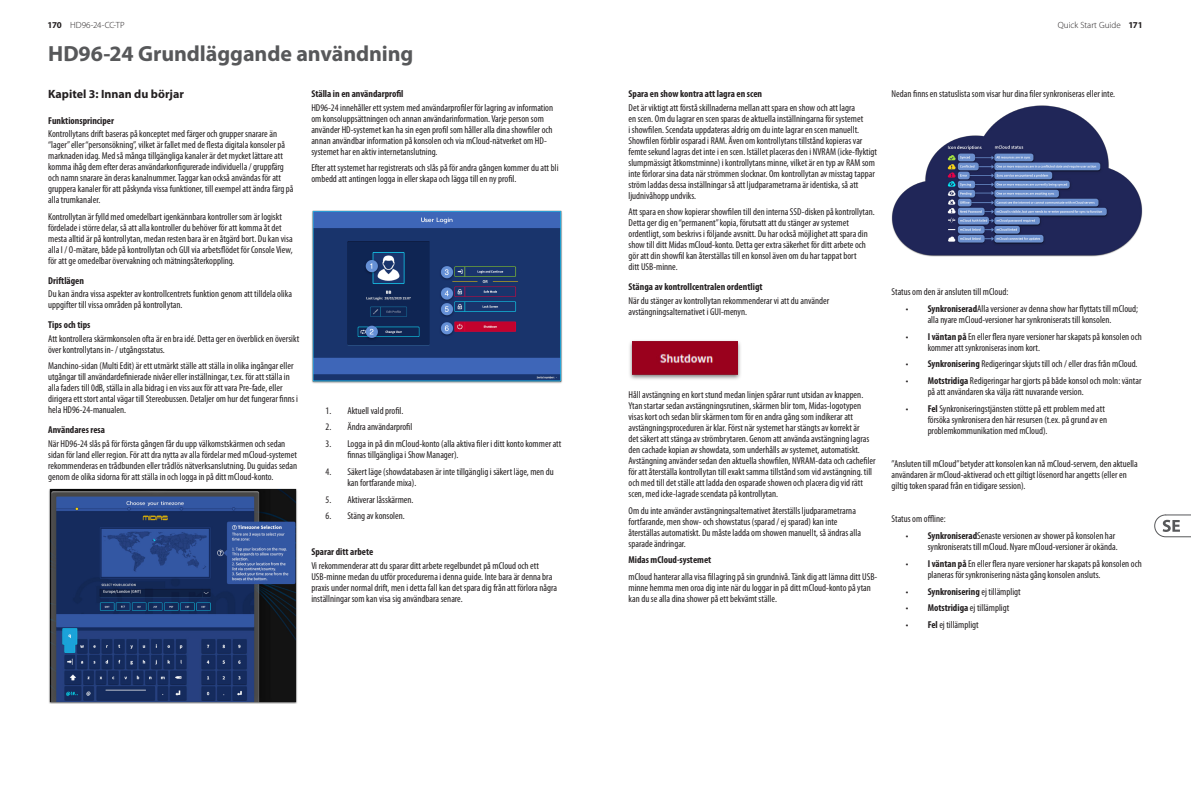
<style>
.page{position:relative;width:1191px;height:808px;background:#fff}
.page>*{position:absolute;margin:0;border:0;box-sizing:border-box;transform-origin:0 0}
.t1{font:700 22px "Myriad Pro";letter-spacing:-.005em;color:#57585a}
.Chapter_Text_12bold{font:700 12px "Myriad Pro";color:#231f20}
.Main_Text{font:condensed 10px/11px "Myriad Pro";color:#231f20}
.Main_Text_Semi_bold{font:700 condensed 10px "Myriad Pro";color:#231f20}
.Main_Text-2{font:700 condensed 10px "Myriad Pro";color:#231f20}
.t2{font:300 9px "Myriad Pro";color:#231f20}
.s1{font-weight:700}
</style>
<div class="page">
<svg style="left:1154px;top:514px;width:37px;height:23px"></svg>
<img style="left:629px;top:340px;width:112px;height:40px">
<img style="left:891px;top:106px;width:251px;height:151px">
<img style="left:49px;top:488px;width:248px;height:216px">
<img style="left:312px;top:210px;width:250px;height:173px">
<p class="t2" style="left:48px;top:20px;width:79px"><span class="s1">170</span> HD96-24-CC-TP</p>
<p class="t2" style="left:1057px;top:20px;width:86px">Quick Start Guide <span class="s1">171</span></p>
<p class="t1" style="left:48px;top:39px;width:367px">HD96-24 Grundläggande användning</p>
<p class="Chapter_Text_12bold" style="left:48px;top:86px;width:137px">Kapitel 3: Innan du börjar</p>
<p class="Main_Text_Semi_bold" style="left:48px;top:114px;width:67px">Funktionsprinciper</p>
<p class="Main_Text" style="left:48px;top:128px;width:247px">Kontrollytans drift baseras på konceptet med färger och grupper snarare än “lager” eller “personsökning”, vilket är fallet med de flesta digitala konsoler på marknaden idag. Med så många tillgängliga kanaler är det mycket lättare att komma ihåg dem efter deras användarkonfigurerade individuella / gruppfärg och namn snarare än deras kanalnummer. Taggar kan också användas för att gruppera kanaler för att påskynda vissa funktioner, till exempel att ändra färg på alla trumkanaler.</p>
<p class="Main_Text" style="left:48px;top:211px;width:246px">Kontrollytan är fylld med omedelbart igenkännbara kontroller som är logiskt fördelade i större delar, så att alla kontroller du behöver för att komma åt det mesta alltid är på kontrollytan, medan resten bara är en åtgärd bort. Du kan visa alla I / O-mätare, både på kontrollytan och GUI via arbetsflödet för Console View, för att ge omedelbar övervakning och mätningsåterkoppling.</p>
<p class="Main_Text_Semi_bold" style="left:48px;top:274px;width:37px">Driftlägen</p>
<p class="Main_Text" style="left:48px;top:288px;width:245px">Du kan ändra vissa aspekter av kontrollcentrets funktion genom att tilldela olika uppgifter till vissa områden på kontrollytan.</p>
<p class="Main_Text_Semi_bold" style="left:48px;top:318px;width:44px">Tips och tips</p>
<p class="Main_Text" style="left:48px;top:333px;width:252px">Att kontrollera skärmkonsolen ofta är en bra idé. Detta ger en överblick en översikt över kontrollytans in- / utgångsstatus.</p>
<p class="Main_Text" style="left:48px;top:361px;width:251px">Manchino-sidan (Multi Edit) är ett utmärkt ställe att ställa in olika ingångar eller utgångar till användardefinierade nivåer eller inställningar, t.ex. för att ställa in alla faders till 0dB, ställa in alla bidrag i en viss aux för att vara Pre-fade, eller dirigera ett stort antal vägar till Stereobussen. Detaljer om hur det fungerar finns i hela HD96-24-manualen.</p>
<p class="Main_Text_Semi_bold" style="left:48px;top:423px;width:58px">Användares resa</p>
<p class="Main_Text" style="left:48px;top:438px;width:250px">När HD96-24 slås på för första gången får du upp välkomstskärmen och sedan sidan för land eller region. För att dra nytta av alla fördelar med mCloud-systemet rekommenderas en trådbunden eller trådlös nätverksanslutning. Du guidas sedan genom de olika sidorna för att ställa in och logga in på ditt mCloud-konto.</p>
<p class="Main_Text_Semi_bold" style="left:311px;top:87px;width:94px">Ställa in en användarprofil</p>
<p class="Main_Text" style="left:311px;top:102px;width:243px">HD96-24 innehåller ett system med användarprofiler för lagring av information om konsoluppsättningen och annan användarinformation. Varje person som använder HD-systemet kan ha sin egen profil som håller alla dina showfiler och annan användbar information på konsolen och via mCloud-nätverket om HD&shy;systemet har en aktiv internetanslutning.</p>
<p class="Main_Text" style="left:311px;top:162px;width:249px">Efter att systemet har registrerats och slås på för andra gången kommer du att bli ombedd att antingen logga in eller skapa och lägga till en ny profil.</p>
<p class="Main_Text" style="left:325px;top:405px;width:79px">1. Aktuell vald profil.</p>
<p class="Main_Text" style="left:325px;top:421px;width:88px">2. Ändra användarprofil</p>
<p class="Main_Text" style="left:347px;top:438px;width:215px;text-indent:-22px">3. Logga in på din mCloud-konto (alla aktiva filer i ditt konto kommer att finnas tillgängliga i Show Manager).</p>
<p class="Main_Text" style="left:347px;top:466px;width:208px;text-indent:-22px">4. Säkert läge (showdatabasen är inte tillgänglig i säkert läge, men du kan fortfarande mixa).</p>
<p class="Main_Text" style="left:325px;top:494px;width:90px">5. Aktiverar låsskärmen.</p>
<p class="Main_Text" style="left:325px;top:510px;width:81px">6. Stäng av konsolen.</p>
<p class="Main_Text_Semi_bold" style="left:311px;top:546px;width:63px">Sparar ditt arbete</p>
<p class="Main_Text" style="left:311px;top:560px;width:247px">Vi rekommenderar att du sparar ditt arbete regelbundet på mCloud och ett USB-minne medan du utför procedurerna i denna guide. Inte bara är denna bra praxis under normal drift, men i detta fall kan det spara dig från att förlora några inställningar som kan visa sig användbara senare.</p>
<p class="Main_Text_Semi_bold" style="left:628px;top:87px;width:135px">Spara en show kontra att lagra en scen</p>
<p class="Main_Text" style="left:628px;top:102px;width:250px">Det är viktigt att förstå skillnaderna mellan att spara en show och att lagra<br>en scen. Om du lagrar en scen sparas de aktuella inställningarna för systemet<br>i showfilen. Scendata uppdateras aldrig om du inte lagrar en scen manuellt.<br>Showfilen förblir osparad i RAM. Även om kontrollytans tillstånd kopieras var femte sekund lagras det inte i en scen. Istället placeras den i NVRAM (icke-flyktigt slumpmässigt åtkomstminne) i kontrollytans minne, vilket är en typ av RAM som inte förlorar sina data när strömmen slocknar. Om kontrollytan av misstag tappar ström laddas dessa inställningar så att ljudparametrarna är identiska, så att ljudnivåhopp undviks.</p>
<p class="Main_Text" style="left:628px;top:206px;width:248px">Att spara en show kopierar showfilen till den interna SSD-disken på kontrollytan.<br>Detta ger dig en “permanent” kopia, förutsatt att du stänger av systemet ordentligt, som beskrivs i följande avsnitt. Du har också möjlighet att spara din show till ditt Midas mCloud-konto. Detta ger extra säkerhet för ditt arbete och gör att din showfil kan återställas till en konsol även om du har tappat bort<br>ditt USB-minne.</p>
<p class="Main_Text_Semi_bold" style="left:628px;top:280px;width:136px">Stänga av kontrollcentralen ordentligt</p>
<p class="Main_Text" style="left:628px;top:295px;width:202px">När du stänger av kontrollytan rekommenderar vi att du använder avstängningsalternativet i GUI-menyn.</p>
<p class="Main_Text" style="left:628px;top:389px;width:249px">Håll avstängning en kort stund medan linjen spårar runt utsidan av knappen.<br>Ytan startar sedan avstängningsrutinen, skärmen blir tom, Midas-logotypen visas kort och sedan blir skärmen tom för en andra gång som indikerar att avstängningsproceduren är klar. Först när systemet har stängts av korrekt är<br>det säkert att stänga av strömbrytaren. Genom att använda avstängning lagras den cachade kopian av showdata, som underhålls av systemet, automatiskt.<br>Avstängning använder sedan den aktuella showfilen, NVRAM-data och cachefiler för att återställa kontrollytan till exakt samma tillstånd som vid avstängning. till och med till det ställe att ladda den osparade showen och placera dig vid rätt scen, med icke-lagrade scendata på kontrollytan.</p>
<p class="Main_Text" style="left:628px;top:505px;width:234px">Om du inte använder avstängningsalternativet återställs ljudparametrarna fortfarande, men show- och showstatus (sparad / ej sparad) kan inte återställas automatiskt. Du måste ladda om showen manuellt, så ändras alla sparade ändringar.</p>
<p class="Main_Text-2" style="left:628px;top:554px;width:84px">Midas mCloud-systemet</p>
<p class="Main_Text" style="left:628px;top:571px;width:250px">mCloud hanterar alla visa fillagring på sin grundnivå. Tänk dig att lämna ditt USB&shy;minne hemma men oroa dig inte när du loggar in på ditt mCloud-konto på ytan kan du se alla dina shower på ett bekvämt ställe.</p>
<p class="Main_Text" style="left:891px;top:88px;width:225px">Nedan finns en statuslista som visar hur dina filer synkroniseras eller inte.</p>
<p class="Main_Text" style="left:891px;top:286px;width:118px">Status om den är ansluten till mCloud:</p>
<p class="Main_Text" style="left:905px;top:303px;width:234px;text-align:center">• <span class="s1">Synkroniserad</span>Alla versioner av denna show har flyttats till mCloud; alla nyare mCloud-versioner har synkroniserats till konsolen.</p>
<p class="Main_Text" style="left:927px;top:331px;width:216px;text-indent:-22px">• <span class="s1">I väntan på</span> En eller flera nyare versioner har skapats på konsolen och kommer att synkroniseras inom kort.</p>
<p class="Main_Text" style="left:905px;top:358px;width:233px">• <span class="s1">Synkronisering</span> Redigeringar skjuts till och / eller dras från mCloud.</p>
<p class="Main_Text" style="left:927px;top:375px;width:215px;text-indent:-22px">• <span class="s1">Motstridiga</span> Redigeringar har gjorts på både konsol och moln: väntar på att användaren ska välja rätt nuvarande version.</p>
<p class="Main_Text" style="left:927px;top:403px;width:181px;text-indent:-22px">• <span class="s1">Fel</span> Synkroniseringstjänsten stötte på ett problem med att försöka synkronisera den här resursen (t.ex. på grund av en problemkommunikation med mCloud).</p>
<p class="Main_Text" style="left:891px;top:458px;width:248px">”Ansluten till mCloud” betyder att konsolen kan nå mCloud-servern, den aktuella användaren är mCloud-aktiverad och ett giltigt lösenord har angetts (eller en giltig token sparad från en tidigare session).</p>
<p class="Main_Text" style="left:891px;top:513px;width:55px">Status om offline:</p>
<p class="Main_Text" style="left:905px;top:530px;width:213px;text-align:right">• <span class="s1">Synkroniserad</span>Senaste versionen av shower på konsolen har synkroniserats till mCloud. Nyare mCloud-versioner är okända.</p>
<p class="Main_Text" style="left:927px;top:558px;width:216px;text-indent:-22px">• <span class="s1">I väntan på</span> En eller flera nyare versioner har skapats på konsolen och planeras för synkronisering nästa gång konsolen ansluts.</p>
<p class="Main_Text" style="left:905px;top:585px;width:116px">• <span class="s1">Synkronisering</span> ej tillämpligt</p>
<p class="Main_Text" style="left:905px;top:602px;width:105px">• <span class="s1">Motstridiga</span> ej tillämpligt</p>
<p class="Main_Text" style="left:905px;top:619px;width:74px">• <span class="s1">Fel</span> ej tillämpligt</p>
</div>
